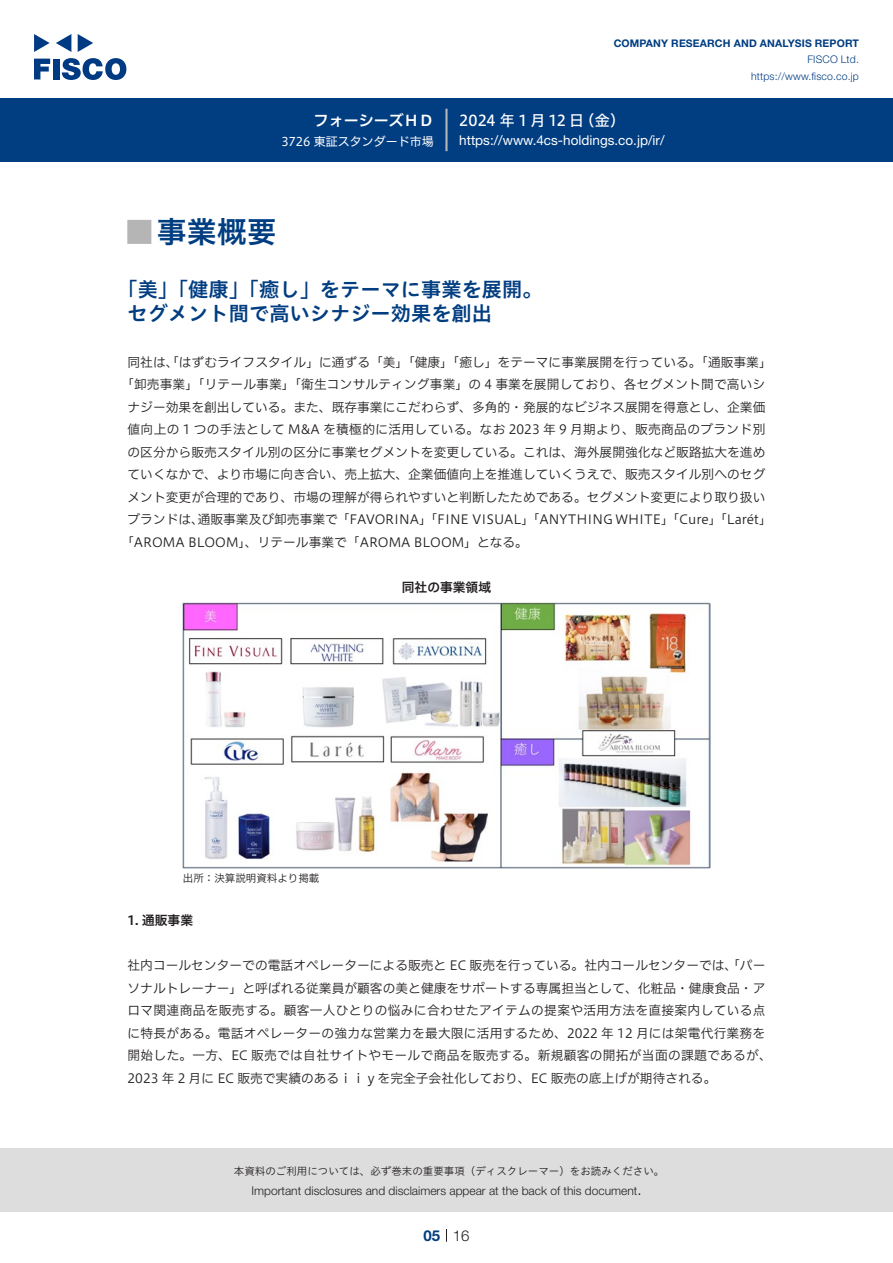
<style>
.page{position:relative;width:893px;height:1263px;background:#fff}
.page>*{position:absolute;margin:0;border:0;box-sizing:border-box;transform-origin:0 0}
.t1{font:30px "Hiragino UD Sans Std N W6";color:#003d81}
.t2{font:24px "Hiragino UD Sans Std N W6";color:#b5b5b6}
.t3{font:20.25px/24px "Hiragino UD Sans Std W6";color:#003d81}
.t4{font:15px "Hiragino UD Sans F Std N W5";color:#fff}
.t5{font:15px "Hiragino UD Sans F Std N W6";color:#fff}
.t6{font:300 15px "Helvetica Neue LT Std";color:#231f20}
.t7{font:700 15px "Helvetica Neue LT Std";color:#003d81}
.t8{font:13.5px "Helvetica Neue LT Std";color:#fff}
.t9{font:12.75px/22.5px "Hiragino UD Sans F Std N W3";color:#231f20}
.t10{font:12.75px "Hiragino UD Sans F Std N W3";letter-spacing:.025em;color:#231f20}
.t11{font:12.75px "Hiragino UD Sans F Std N W6";color:#231f20}
.t12{font:300 12px "Helvetica Neue LT Std";color:#231f20}
.t13{font:12px "Hiragino UD Sans F Std N W4";color:#fff}
.t14{font:10.5px "Hiragino UD Sans Std W3";color:#231f20}
.t15{font:700 10.5px "Helvetica Neue LT Std";letter-spacing:.015em;color:#003d81}
.t16{font:300 10.5px/16.5px "Helvetica Neue LT Std";letter-spacing:.015em;color:#003d81;text-align:right}
.t17{font:10.5px "Hiragino UD Sans F Std N W3";color:#231f20}
</style>
<div class="page">
<div style="left:0;top:1148px;width:893px;height:64px;background:#ddd"></div>
<svg style="left:34px;top:59px;width:16px;height:20px"></svg>
<div style="left:53px;top:59px;width:6px;height:20px;background:#003a83"></div>
<svg style="left:62px;top:58px;width:64px;height:22px"></svg>
<svg style="left:34px;top:34px;width:16px;height:18px"></svg>
<svg style="left:78px;top:34px;width:15px;height:18px"></svg>
<svg style="left:56px;top:34px;width:15px;height:18px"></svg>
<div style="left:0;top:98px;width:893px;height:64px;background:#003d81"></div>
<hr style="left:445px;top:109px;width:3px;height:42px;background:#b5b5b6">
<svg style="left:446px;top:1229px;width:1px;height:13px"></svg>
<img style="left:183px;top:602px;width:527px;height:266px">
<p class="t5" style="left:314px;top:109px;width:122px">フォーシーズＨＤ</p>
<p class="t13" style="left:281px;top:132px;width:154px">3726 東証スタンダード市場</p>
<p class="t15" style="left:614px;top:37px;width:247px">COMPANY RESEARCH AND ANALYSIS REPORT</p>
<p class="t16" style="left:751px;top:51px;width:109px">FISCO Ltd. https://www.fisco.co j p.</p>
<p class="t4" style="left:579px;top:109px;width:47px">（金(</p>
<p class="t4" style="left:459px;top:109px;width:126px">2024 年 1 月 12 日</p>
<p class="t8" style="left:459px;top:132px;width:207px">https://www.4cs-holdings. c o j p. /i r/</p>
<h1 class="t1" style="left:157px;top:209px;width:121px">事業概要</h1>
<h2 class="t2" style="left:128px;top:213px;width:25px">█</h2>
<h3 class="t3" style="left:128px;top:276px;width:417px;text-indent:-10px">「美」「健康」「癒し」をテーマに事業を展開。セグメント間で高いシナジー効果を創出</h3>
<p class="t9" style="left:128px;top:350px;width:646px">同社は、「はずむライフスタイル」に通ずる「美」「健康」「癒し」をテーマに事業展開を行っている。「通販事業「</p>
<p class="t9" style="left:121px;top:373px;width:646px">「卸売事業」「リテール事業」「衛生コンサルティング事業」の 4 事業を展開しており、各セグメント間で高いシ</p>
<p class="t9" style="left:128px;top:395px;width:639px">ナジー効果を創出している。また、既存事業にこだわらず、多角的・発展的なビジネス展開を得意とし、企業価</p>
<p class="t10" style="left:128px;top:420px;width:639px">値向上の 1 つの手法として M&amp;A を積極的に活用している。なお 2023 年 9 月期より、販売商品のブランド別</p>
<p class="t9" style="left:128px;top:440px;width:639px">の区分から販売スタイル別の区分に事業セグメントを変更している。これは、海外展開強化など販路拡大を進め</p>
<p class="t9" style="left:128px;top:463px;width:639px">ていくなかで、より市場に向き合い、売上拡大、企業価値向上を推進していくうえで、販売スタイル別へのセグ</p>
<p class="t9" style="left:128px;top:485px;width:639px">メント変更が合理的であり、市場の理解が得られやすいと判断したためである。セグメント変更により取り扱い</p>
<p class="t9" style="left:198px;top:508px;width:576px">通販事業及び卸売事業で「FAVORINA」「FINE VISUAL」「ANYTHING WHITE」「Cure」「Larét「</p>
<p class="t9" style="left:121px;top:508px;width:408px;text-indent:6px">ブランドは、<br>「AROMA BLOOM」、リテール事業で「AROMA BLOOM」となる。</p>
<p class="t11" style="left:402px;top:577px;width:91px">同社の事業領域</p>
<p class="t17" style="left:183px;top:870px;width:138px">出所：決算説明資料より掲載</p>
<p class="t11" style="left:128px;top:911px;width:67px">1. 通販事業</p>
<p class="t9" style="left:128px;top:953px;width:646px">社内コールセンターでの電話オペレーターによる販売と EC 販売を行っている。社内コールセンターでは、「パーソナルトレーナー」と呼ばれる従業員が顧客の美と健康をサポートする専属担当として、化粧品・健康食品・アロマ関連商品を販売する。顧客一人ひとりの悩みに合わせたアイテムの提案や活用方法を直接案内している点に特長がある。電話オペレーターの強力な営業力を最大限に活用するため、2022 年 12 月には架電代行業務を開始した。一方、EC 販売では自社サイトやモールで商品を販売する。新規顧客の開拓が当面の課題であるが、2023 年 2 月に EC 販売で実績のあるｉｉｙを完全子会社化しており、EC 販売の底上げが期待される。</p>
<p class="t14" style="left:234px;top:1163px;width:432px">本資料のご利用については、必ず巻末の重要事項（ディスクレーマー）をお読みください。</p>
<p class="t6" style="left:637px;top:1180px;width:6px">.</p>
<p class="t12" style="left:251px;top:1183px;width:387px">Important disclosures and disclaimers appear at the back of this document</p>
<p class="t7" style="left:423px;top:1226px;width:18px">05</p>
<p class="t6" style="left:453px;top:1226px;width:18px">16</p>
</div>
